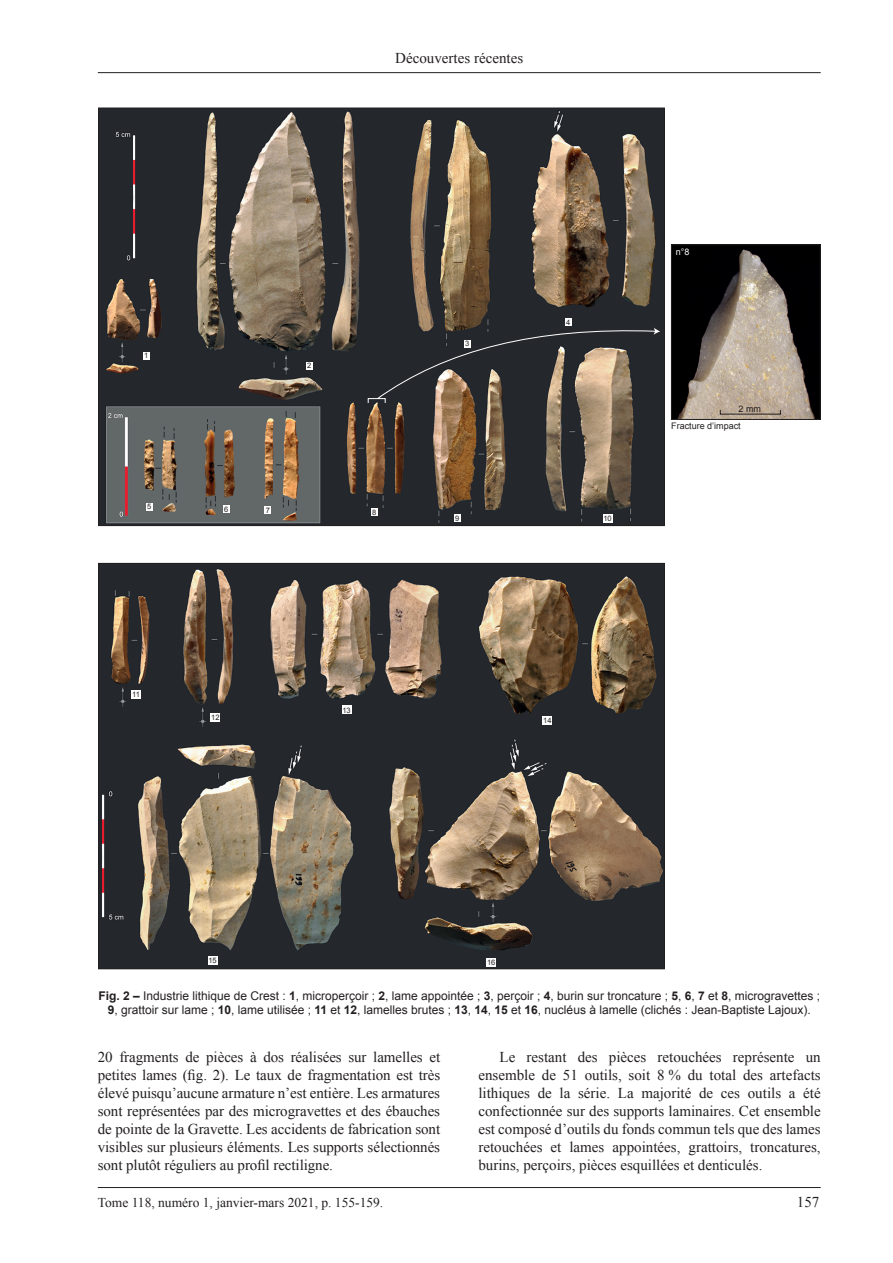
<style>
.page{position:relative;width:893px;height:1263px;background:#fff}
.page>*{position:absolute;margin:0;border:0;box-sizing:border-box;transform-origin:0 0}
.t1{font:15px/18px "Times New Roman";color:#231f20;text-align:justify}
.t2{font:13.5px "Times New Roman";color:#231f20}
.t3{font:12px/14.4px "Arial";color:#231f20}
.t4{font:9px "Arial";color:#231f20}
.t5{font:9px "Arial";color:#fff}
.t6{font:7.5px "Arial";color:#231f20}
.s1{font-weight:700}
</style>
<div class="page">
<hr style="left:98px;top:72px;width:723px;height:1px;background:#231f20">
<hr style="left:98px;top:1187px;width:723px;height:1px;background:#231f20">
<img style="left:100px;top:110px;width:563px;height:414px">
<img style="left:673px;top:247px;width:145px;height:171px">
<img style="left:100px;top:565px;width:563px;height:402px">
<div style="left:306px;top:362px;width:7px;height:7px;background:#fff"></div>
<div style="left:131px;top:690px;width:10px;height:9px;background:#fff"></div>
<div style="left:211px;top:713px;width:9px;height:8px;background:#fff"></div>
<div style="left:342px;top:706px;width:9px;height:8px;background:#fff"></div>
<div style="left:208px;top:956px;width:9px;height:9px;background:#fff"></div>
<div style="left:486px;top:958px;width:10px;height:9px;background:#fff"></div>
<div style="left:542px;top:716px;width:10px;height:8px;background:#fff"></div>
<div style="left:603px;top:515px;width:10px;height:8px;background:#fff"></div>
<div style="left:146px;top:503px;width:7px;height:8px;background:#fff"></div>
<div style="left:223px;top:505px;width:6px;height:8px;background:#fff"></div>
<div style="left:265px;top:506px;width:6px;height:8px;background:#fff"></div>
<div style="left:371px;top:508px;width:7px;height:8px;background:#fff"></div>
<div style="left:454px;top:514px;width:6px;height:8px;background:#fff"></div>
<div style="left:565px;top:319px;width:7px;height:7px;background:#fff"></div>
<div style="left:143px;top:352px;width:6px;height:8px;background:#fff"></div>
<div style="left:671px;top:245px;width:149px;height:175px;border:1px solid #231f20"></div>
<svg style="left:367px;top:327px;width:293px;height:77px"></svg>
<p class="t1" style="left:395px;top:49px;width:129px">Découvertes récentes</p>
<p class="t6" style="left:144px;top:351px;width:6px">1</p>
<p class="t6" style="left:307px;top:361px;width:6px">2</p>
<p class="t6" style="left:147px;top:502px;width:6px">5</p>
<p class="t6" style="left:224px;top:504px;width:6px">6</p>
<p class="t6" style="left:266px;top:505px;width:6px">7</p>
<p class="t6" style="left:372px;top:507px;width:6px">8</p>
<p class="t6" style="left:132px;top:689px;width:9px">11</p>
<p class="t6" style="left:211px;top:712px;width:10px">12</p>
<p class="t6" style="left:342px;top:705px;width:10px">13</p>
<p class="t6" style="left:465px;top:339px;width:6px">3</p>
<p class="t6" style="left:455px;top:513px;width:6px">9</p>
<p class="t6" style="left:566px;top:317px;width:6px">4</p>
<p class="t6" style="left:603px;top:514px;width:10px">10</p>
<p class="t5" style="left:676px;top:246px;width:15px">n°8</p>
<p class="t4" style="left:738px;top:403px;width:24px">2 mm</p>
<p class="t4" style="left:671px;top:420px;width:71px">Fracture d’impact</p>
<p class="t6" style="left:543px;top:715px;width:10px">14</p>
<p class="t6" style="left:208px;top:955px;width:10px">15</p>
<p class="t6" style="left:487px;top:957px;width:10px">16</p>
<p class="t3" style="left:98px;top:989px;width:723px;text-align:center"><span class="s1">Fig. 2 –</span> Industrie lithique de Crest : <span class="s1">1</span>, microperçoir ; <span class="s1">2</span>, lame appointée ; <span class="s1">3</span>, perçoir ; <span class="s1">4</span>, burin sur troncature ; <span class="s1">5</span>, <span class="s1">6</span>, <span class="s1">7</span> et <span class="s1">8</span>, microgravettes ;<br><span class="s1">9</span>, grattoir sur lame ; <span class="s1">10</span>, lame utilisée ; <span class="s1">11</span> et <span class="s1">12</span>, lamelles brutes ; <span class="s1">13</span>, <span class="s1">14</span>, <span class="s1">15</span> et <span class="s1">16</span>, nucléus à lamelle (clichés : Jean-Baptiste Lajoux).</p>
<p class="t3" style="left:103px;top:991px;width:656px">Figure 2 : industrie lithique de Crest.<br>Microperçoir : 1 ; lame appointée : 2 ; perçoir : 3 ; burin sur troncature : 4 ; microgravettes : 5, 6, 7 et 8 ; grattoir sur lame :9,</p>
<p class="t1" style="left:98px;top:1048px;width:344px">20 fragments de pièces à dos réalisées sur lamelles et petites lames (fig. 2). Le taux de fragmentation est très élevé puisqu’aucune armature n’est entière. Les armatures sont représentées par des microgravettes et des ébauches de pointe de la Gravette. Les accidents de fabrication sont visibles sur plusieurs éléments. Les supports sélectionnés sont plutôt réguliers au profil rectiligne.</p>
<p class="t1" style="left:478px;top:1048px;width:344px;text-indent:21px">Le restant des pièces retouchées représente un ensemble de 51 outils, soit 8 % du total des artefacts lithiques de la série. La majorité de ces outils a été confectionnée sur des supports laminaires. Cet ensemble est composé d’outils du fonds commun tels que des lames retouchées et lames appointées, grattoirs, troncatures, burins, perçoirs, pièces esquillées et denticulés.</p>
<p class="t2" style="left:98px;top:1194px;width:287px">Tome 118, numéro 1, janvier-mars 2021, p. 155-159.</p>
<p class="t1" style="left:797px;top:1193px;width:24px">157</p>
</div>
